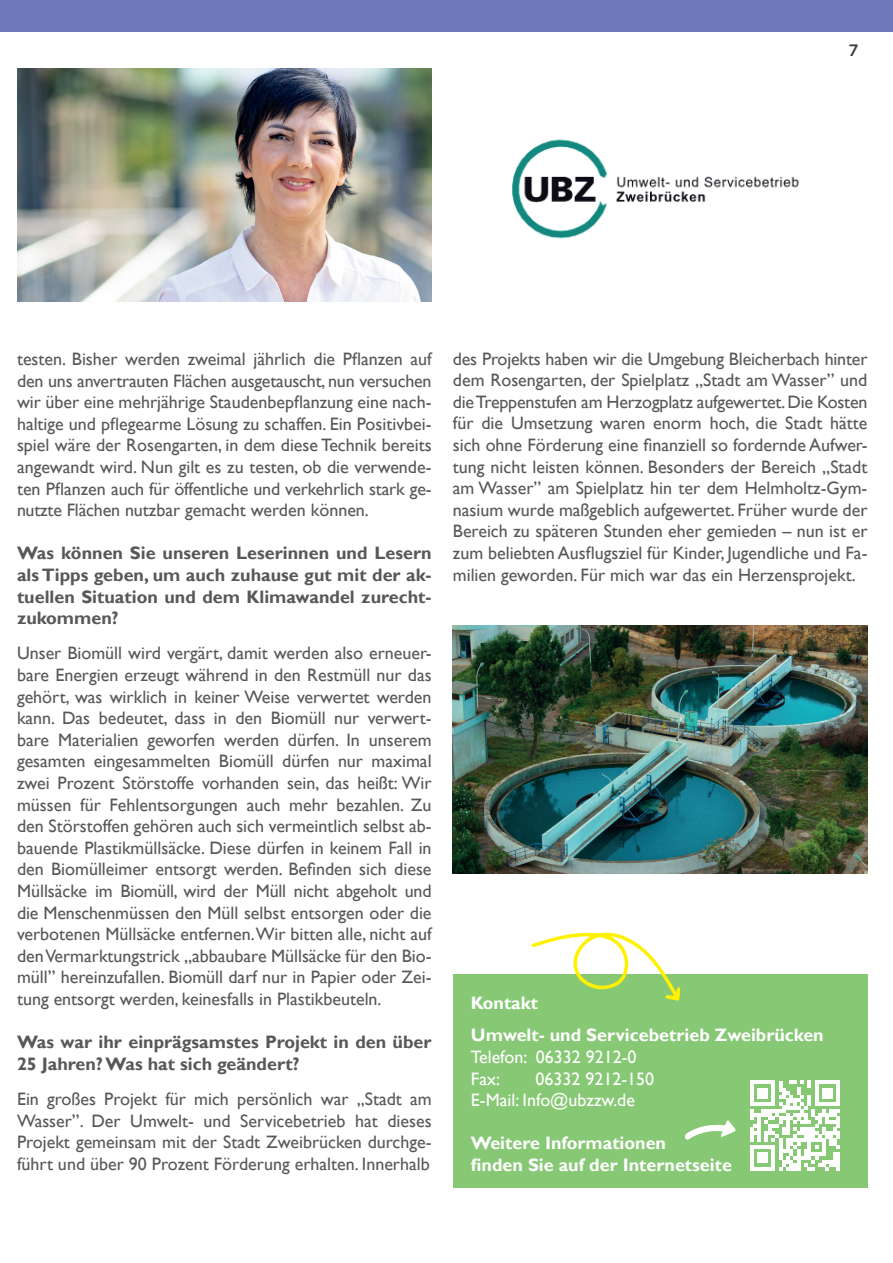
<style>
.page{position:relative;width:893px;height:1263px;background:#fff}
.page>*{position:absolute;margin:0;border:0;box-sizing:border-box;transform-origin:0 0}
.t1{font:18px/21.6px "Gill Sans";color:#57585a;text-align:justify}
.t2{font:700 18px/21.6px "Gill Sans";color:#57585a;text-align:justify}
.t3{font:700 18px/32.1px "Gill Sans";color:#fff}
.t4{font:18px/21.6px "Gill Sans";color:#fff}
.t5{font:500 16.5px "Gotham";color:#3a3b43}
</style>
<div class="page">
<div style="left:0;top:0;width:893px;height:32px;background:#6c78ba"></div>
<div style="left:453px;top:974px;width:414px;height:213px;background:#87c875"></div>
<svg style="left:750px;top:1080px;width:90px;height:90px"></svg>
<svg style="left:685px;top:1120px;width:51px;height:20px"></svg>
<img style="left:512px;top:139px;width:287px;height:100px">
<svg style="left:531px;top:932px;width:149px;height:69px"></svg>
<img style="left:17px;top:68px;width:415px;height:233px">
<img style="left:453px;top:625px;width:414px;height:249px">
<p class="t5" style="left:849px;top:40px;width:12px">7</p>
<p class="t1" style="left:17px;top:348px;width:416px">testen. Bisher werden zweimal jährlich die Pflanzen auf den uns anvertrauten Flächen ausgetauscht, nun versuchen wir über eine mehrjährige Staudenbepflanzung eine nach&shy;haltige und pflegearme Lösung zu schaffen. Ein Positivbei&shy;spiel wäre der Rosengarten, in dem diese Technik bereits angewandt wird. Nun gilt es zu testen, ob die verwende&shy;ten Pflanzen auch für öffentliche und verkehrlich stark ge&shy;nutzte Flächen nutzbar gemacht werden können.</p>
<p class="t2" style="left:17px;top:543px;width:416px">Was können Sie unseren Leserinnen und Lesern als Tipps geben, um auch zuhause gut mit der ak&shy;tuellen Situation und dem Klimawandel zurecht&shy;zukommen?</p>
<p class="t1" style="left:17px;top:643px;width:416px">Unser Biomüll wird vergärt, damit werden also erneuer&shy;bare Energien erzeugt während in den Restmüll nur das gehört, was wirklich in keiner Weise verwertet werden kann. Das bedeutet, dass in den Biomüll nur verwert&shy;bare Materialien geworfen werden dürfen. In unserem gesamten eingesammelten Biomüll dürfen nur maximal zwei Prozent Störstoffe vorhanden sein, das heißt: Wir müssen für Fehlentsorgungen auch mehr bezahlen. Zu den Störstoffen gehören auch sich vermeintlich selbst ab&shy;bauende Plastikmüllsäcke. Diese dürfen in keinem Fall in den Biomülleimer entsorgt werden. Befinden sich diese Müllsäcke im Biomüll, wird der Müll nicht abgeholt und die Menschenmüssen den Müll selbst entsorgen oder die verbotenen Müllsäcke entfernen.Wir bitten alle, nicht auf den Vermarktungstrick „abbaubare Müllsäcke für den Bio&shy;müll” hereinzufallen. Biomüll darf nur in Papier oder Zei&shy;tung entsorgt werden, keinesfalls in Plastikbeuteln.</p>
<p class="t2" style="left:17px;top:1032px;width:416px">Was war ihr einprägsamstes Projekt in den über<br>25 Jahren? Was hat sich geändert?</p>
<p class="t1" style="left:17px;top:1088px;width:416px">Ein großes Projekt für mich persönlich war „Stadt am Wasser”. Der Umwelt- und Servicebetrieb hat dieses Projekt gemeinsam mit der Stadt Zweibrücken durchge&shy;führt und über 90 Prozent Förderung erhalten. Innerhalb</p>
<p class="t1" style="left:453px;top:348px;width:416px">des Projekts haben wir die Umgebung Bleicherbach hinter dem Rosengarten, der Spielplatz „Stadt am Wasser” und die Treppenstufen am Herzogplatz aufgewertet. Die Kosten für die Umsetzung waren enorm hoch, die Stadt hätte sich ohne Förderung eine finanziell so fordernde Aufwer&shy;tung nicht leisten können. Besonders der Bereich „Stadt am Wasser” am Spielplatz hin ter dem Helmholtz-Gym&shy;nasium wurde maßgeblich aufgewertet. Früher wurde der Bereich zu späteren Stunden eher gemieden – nun ist er zum beliebten Ausflugsziel für Kinder, Jugendliche und Fa&shy;milien geworden. Für mich war das ein Herzensprojekt.</p>
<p class="t3" style="left:471px;top:988px;width:354px">Kontakt<br>Umwelt- und Servicebetrieb Zweibrücken</p>
<p class="t4" style="left:471px;top:1046px;width:167px">Telefon: 06332 9212-0<br>Fax:</p>
<p class="t4" style="left:471px;top:1068px;width:185px;text-indent:64px">06332 9212-150<br>E-Mail: Info@ubzzw.de</p>
<p class="t3" style="left:471px;top:1133px;width:263px;line-height:21.6px">Weitere Informationen<br>finden Sie auf der Internetseite</p>
</div>
